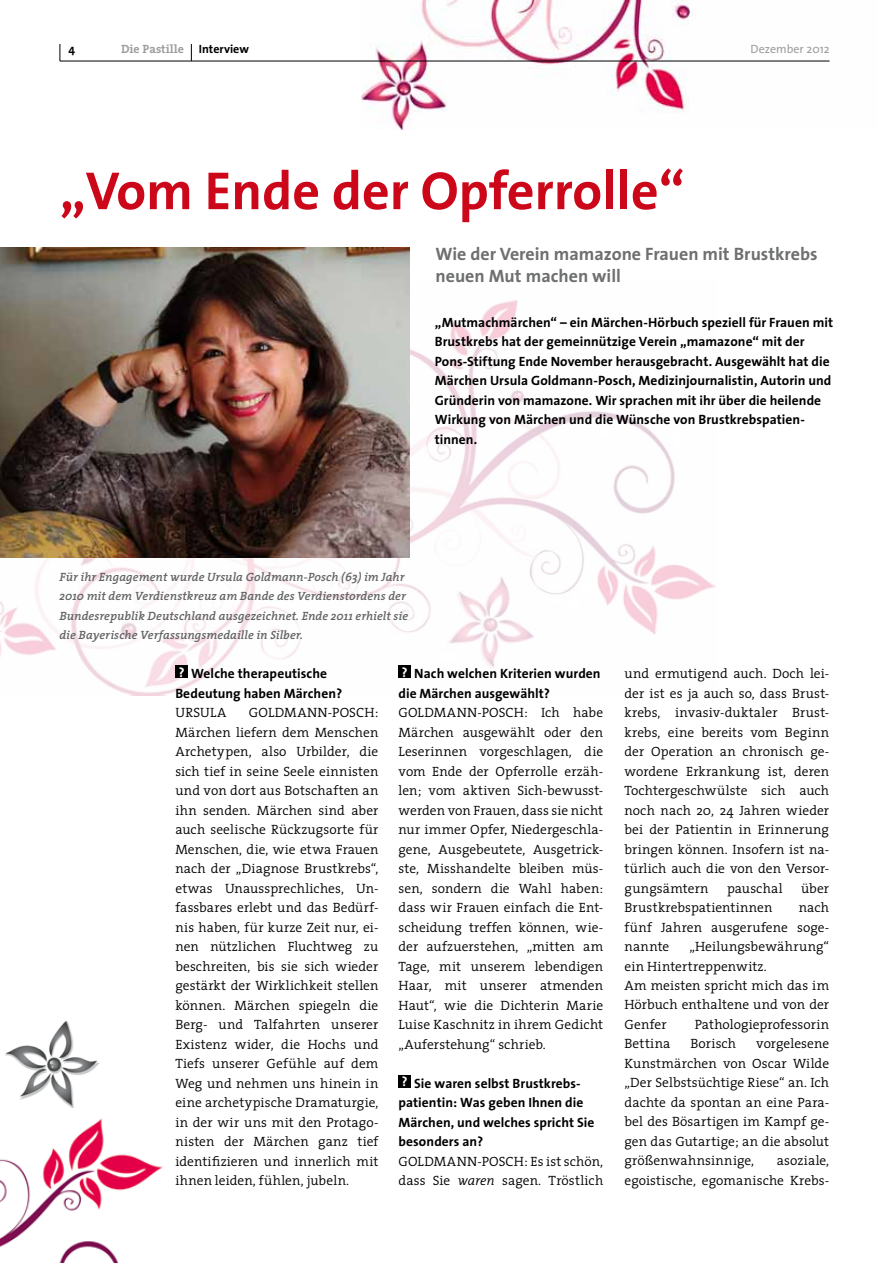
<style>
.page{position:relative;width:893px;height:1263px;background:#fff}
.page>*{position:absolute;margin:0;border:0;box-sizing:border-box;transform-origin:0 0}
.t1{font:700 54px "The Sans";color:#cc071a}
.t2{font:700 18px/21.6px "The Sans";color:#6e6f70}
.t3{font:300 13.5px/19.5px "The Serif";letter-spacing:.005em;color:#000;text-align:justify}
.t4{font:700 13.5px/19.5px "The Sans";letter-spacing:.005em;color:#000}
.t5{font:italic 600 12px/19.5px "The Serif";letter-spacing:.005em;color:#626364}
.t6{font:12px "The Sans";color:#9b9d9f}
.t7{font:700 12px "The Serif";color:#9b9d9f}
.t8{font:700 12px "The Sans";color:#000}
.s1{color:#fff}
.s2{font-style:italic}
</style>
<div class="page">
<img style="left:361px;top:0;width:469px;height:130px">
<svg style="left:191px;top:44px;width:1px;height:17px"></svg>
<svg style="left:60px;top:44px;width:1px;height:17px"></svg>
<hr style="left:60px;top:61px;width:770px;height:1px;background:#000">
<img style="left:0;top:280px;width:716px;height:415px">
<div style="left:175px;top:665px;width:13px;height:13px;background:#000"></div>
<div style="left:398px;top:665px;width:13px;height:13px;background:#000"></div>
<div style="left:398px;top:1075px;width:13px;height:13px;background:#000"></div>
<img style="left:0;top:247px;width:409px;height:310px">
<img style="left:0;top:1107px;width:163px;height:156px">
<img style="left:5px;top:1020px;width:95px;height:87px">
<p class="t8" style="left:68px;top:39px;width:8px">4</p>
<p class="t7" style="left:121px;top:39px;width:64px">Die Pastille</p>
<p class="t8" style="left:199px;top:39px;width:52px">Interview</p>
<p class="t6" style="left:750px;top:39px;width:81px">Dezember 2012</p>
<h1 class="t1" style="left:60px;top:146px;width:627px">„Vom Ende der Opferrolle“</h1>
<h2 class="t2" style="left:435px;top:243px;width:384px">Wie der Verein mamazone Frauen mit Brustkrebs neuen Mut machen will</h2>
<p class="t4" style="left:435px;top:312px;width:400px">„Mutmachmärchen“ – ein Märchen-Hörbuch speziell für Frauen mit Brustkrebs hat der gemeinnützige Verein „mamazone“ mit der Pons-Stiftung Ende November herausgebracht. Ausgewählt hat die Märchen Ursula Goldmann-Posch, Medizinjournalistin, Autorin und Gründerin von mamazone. Wir sprachen mit ihr über die heilende Wirkung von Märchen und die Wünsche von Brustkrebspatien&shy;tinnen.</p>
<p class="t5" style="left:60px;top:566px;width:350px">Für ihr Engagement wurde Ursula Goldmann-Posch (63) im Jahr 2010 mit dem Verdienstkreuz am Bande des Verdienstordens der Bundesrepublik Deutschland ausgezeichnet. Ende 2011 erhielt sie die Bayerische Verfassungsmedaille in Silber.</p>
<p class="t4" style="left:175px;top:663px;width:168px"><span class="s1">?</span> Welche therapeutische<br>Bedeutung haben Märchen?</p>
<p class="t3" style="left:175px;top:702px;width:20px">Ursula</p>
<p class="t3" style="left:249px;top:702px;width:21px">Goldmann</p>
<p class="t4" style="left:398px;top:663px;width:204px"><span class="s1">?</span> Nach welchen Kriterien wurden die Märchen ausgewählt?</p>
<p class="t3" style="left:398px;top:702px;width:21px">Goldmann</p>
<p class="t3" style="left:398px;top:702px;width:206px;text-indent:79px">-Posch: Ich habe Märchen ausgewählt oder den Leserinnen vorgeschlagen, die vom Ende der Opferrolle erzäh&shy;len; vom aktiven Sich-bewusst&shy;werden von Frauen, dass sie nicht nur immer Opfer, Niedergeschla&shy;gene, Ausgebeutete, Ausgetrick&shy;ste, Misshandelte bleiben müs&shy;sen, sondern die Wahl haben: dass wir Frauen einfach die Ent&shy;scheidung treffen können, wie&shy;der aufzuerstehen, „mitten am Tage, mit unserem lebendigen Haar, mit unserer atmenden Haut“, wie die Dichterin Marie Luise Kaschnitz in ihrem Gedicht „Auferstehung“ schrieb.</p>
<p class="t4" style="left:398px;top:1073px;width:198px"><span class="s1">?</span> Sie waren selbst Brustkrebs&shy;patientin: Was geben Ihnen die<br>Märchen, und welches spricht Sie besonders an?</p>
<p class="t3" style="left:398px;top:1151px;width:21px">Goldmann</p>
<p class="t3" style="left:175px;top:702px;width:205px;text-indent:152px">-Posch:<br>Märchen liefern dem Menschen Archetypen, also Urbilder, die sich tief in seine Seele einnisten und von dort aus Botschaften an ihn senden. Märchen sind aber auch seelische Rückzugsorte für Menschen, die, wie etwa Frauen nach der „Diagnose Brustkrebs“, etwas Unaussprechliches, Un&shy;fassbares erlebt und das Bedürf&shy;nis haben, für kurze Zeit nur, ei&shy;nen nützlichen Fluchtweg zu beschreiten, bis sie sich wieder gestärkt der Wirklichkeit stellen können. Märchen spiegeln die Berg- und Talfahrten unserer Existenz wider, die Hochs und Tiefs unserer Gefühle auf dem Weg und nehmen uns hinein in eine archetypische Dramaturgie, in der wir uns mit den Protago&shy;nisten der Märchen ganz tief identifizieren und innerlich mit ihnen leiden, fühlen, jubeln.</p>
<p class="t3" style="left:398px;top:1151px;width:206px;text-align:right">-Posch: Es ist schön,<br>dass Sie <span class="s2">waren</span> sagen. Tröstlich</p>
<p class="t3" style="left:624px;top:663px;width:206px">und ermutigend auch. Doch lei&shy;der ist es ja auch so, dass Brust&shy;krebs, invasiv-duktaler Brust&shy;krebs, eine bereits vom Beginn der Operation an chronisch ge&shy;wordene Erkrankung ist, deren Tochtergeschwülste sich auch noch nach 20, 24 Jahren wieder bei der Patientin in Erinnerung bringen können. Insofern ist na&shy;türlich auch die von den Versor&shy;gungsämtern</p>
<p class="t3" style="left:727px;top:878px;width:57px">pauschal</p>
<p class="t3" style="left:801px;top:878px;width:30px">über</p>
<p class="t3" style="left:624px;top:897px;width:150px">Brustkrebspatientinnen</p>
<p class="t3" style="left:624px;top:897px;width:206px;text-indent:174px">nach fünf Jahren ausgerufene soge&shy;nannte</p>
<p class="t3" style="left:624px;top:936px;width:206px;text-align:left;text-indent:65px">„Heilungsbewährung“ ein Hintertreppenwitz.<br>Am meisten spricht mich das im<br>Hörbuch enthaltene und von der<br>Genfer</p>
<p class="t3" style="left:695px;top:1014px;width:136px">Pathologieprofessorin</p>
<p class="t3" style="left:624px;top:1034px;width:206px;text-indent:132px">vorgelesene Kunstmärchen von Oscar Wilde „Der Selbstsüchtige Riese“ an. Ich dachte da spontan an eine Para&shy;bel des Bösartigen im Kampf ge&shy;gen das Gutartige; an die absolut größenwahnsinnige,</p>
<p class="t3" style="left:624px;top:1034px;width:47px">Bettina</p>
<p class="t3" style="left:690px;top:1034px;width:47px">Borisch</p>
<p class="t3" style="left:624px;top:1151px;width:206px;text-align:right">asoziale,<br>egoistische, egomanische Krebs-</p>
</div>
